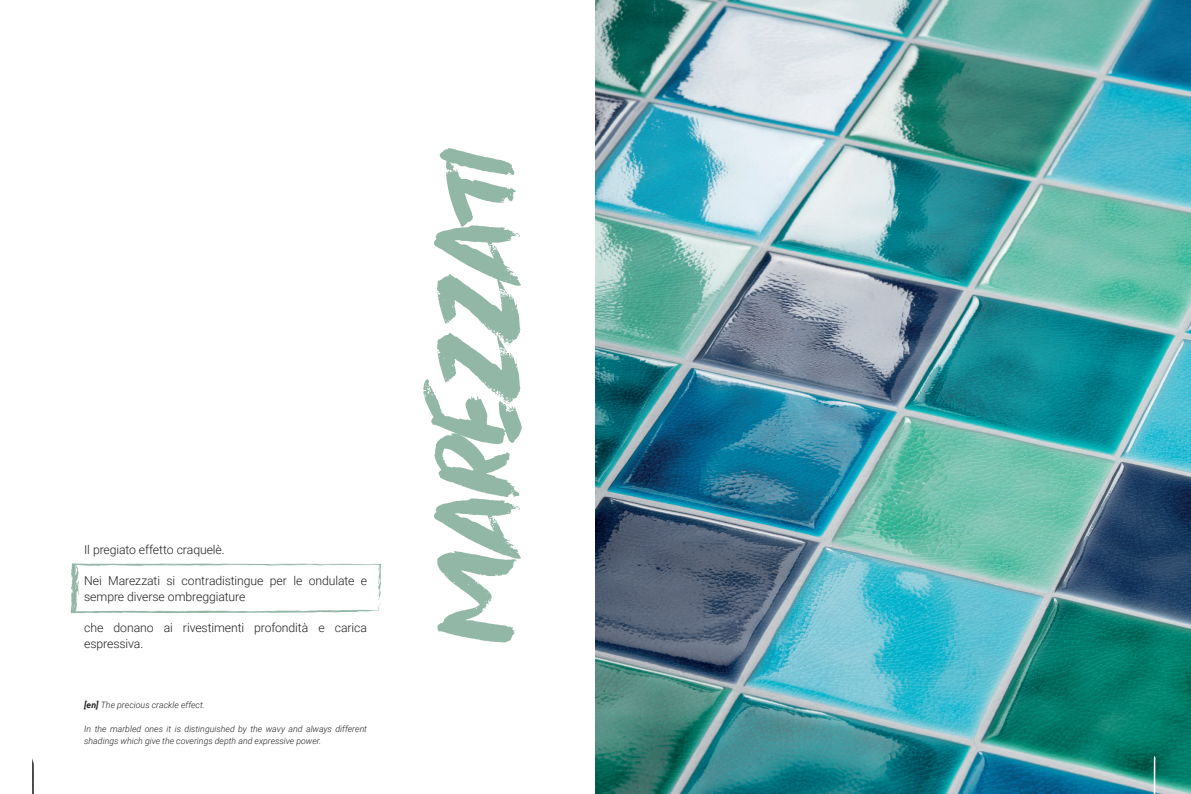
<style>
.page{position:relative;width:1191px;height:794px;background:#fff}
.page>*{position:absolute;margin:0;border:0;box-sizing:border-box;transform-origin:0 0}
.t1{font:166.25px "Game Over";color:#93b7a7}
.t2{font:300 12.25px/15.8px "Roboto";letter-spacing:-.01em;color:#231f20}
.t3{font:italic 300 8.75px/12.2px "Roboto";color:#231f20}
.s1{font-weight:700}
</style>
<div class="page">
<img style="left:595px;top:0;width:596px;height:794px">
<svg style="left:71px;top:563px;width:310px;height:50px"></svg>
<svg style="left:32px;top:758px;width:2px;height:36px"></svg>
<svg style="left:1153px;top:752px;width:2px;height:42px"></svg>
<p class="t2" style="left:84px;top:541px;width:142px">Il pregiato effetto craquelè.</p>
<p class="t2" style="left:84px;top:572px;width:284px">Nei Marezzati si contradistingue per le ondulate e sempre diverse ombreggiature</p>
<p class="t2" style="left:84px;top:619px;width:284px">che donano ai rivestimenti profondità e carica espressiva.</p>
<p class="t3" style="left:84px;top:698px;width:122px"><span class="s1">[en]</span> The precious crackle effect.</p>
<p class="t3" style="left:84px;top:722px;width:284px">In the marbled ones it is distinguished by the wavy and always different shadings which give the coverings depth and expressive power.</p>
<h1 class="t1" style="left:349px;top:644px;width:497px;rotate:-90deg">marezzati</h1>
</div>
